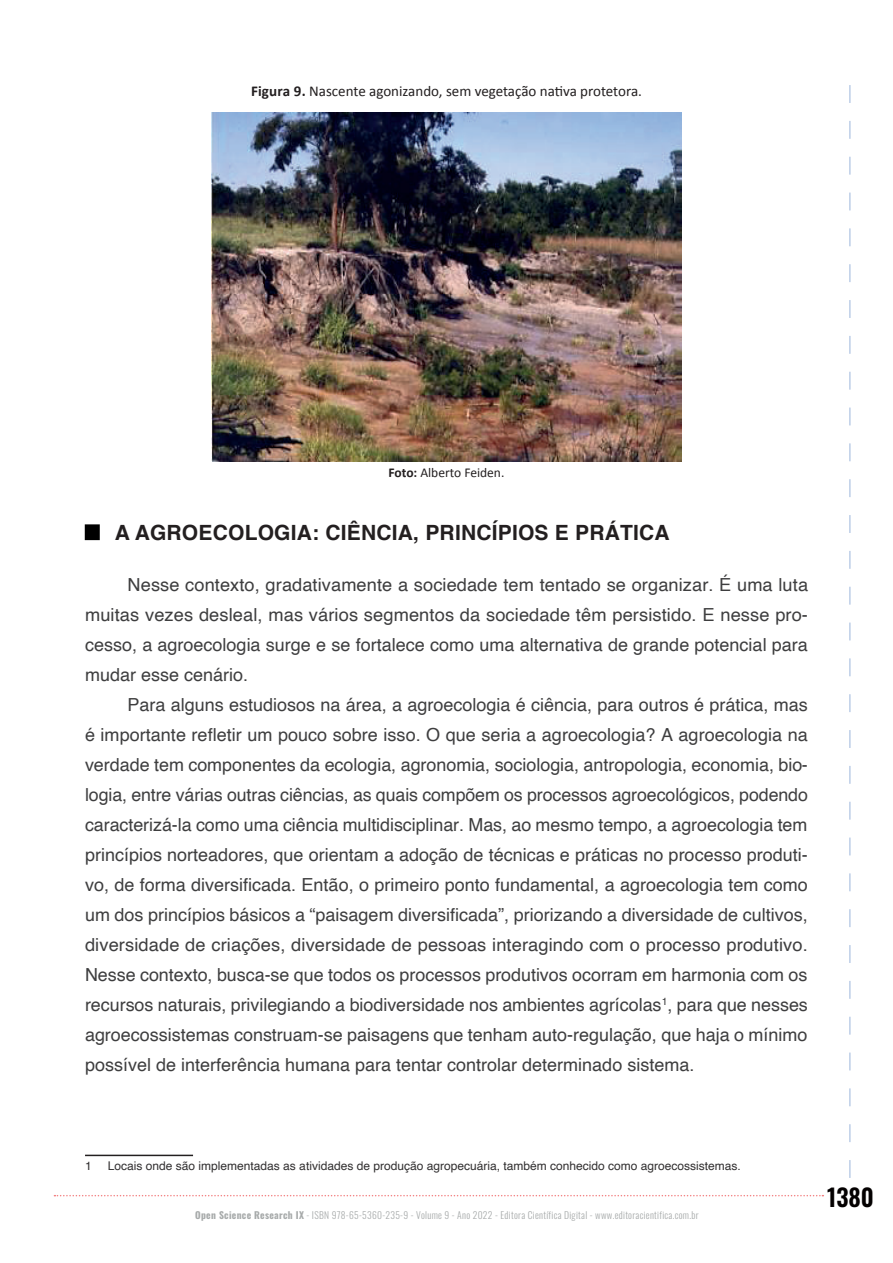
<style>
.page{position:relative;width:893px;height:1263px;background:#fff}
.page>*{position:absolute;margin:0;border:0;box-sizing:border-box;transform-origin:0 0}
.t1{font:600 24px "Oswald";color:#040101}
._01_titulo{font:700 21px "Helvetica";letter-spacing:.01em;color:#231f20}
._04_texto{font:18px/30px "Helvetica";color:#3e3e3f;text-align:justify}
._06_figura-quadro-ta{font:15px "Calibri";color:#231f20}
._06_fonte{font:13.5px "Calibri";color:#231f20}
._04_nota_rodape{font:12px "Helvetica";color:#312f30}
.t2{font:300 9.6px "Oswald";letter-spacing:.03em;color:#a7aaaa}
.s1{font-weight:700}
</style>
<div class="page">
<svg style="left:54px;top:1195px;width:769px;height:1px"></svg>
<svg style="left:849px;top:85px;width:2px;height:1093px"></svg>
<div style="left:85px;top:524px;width:15px;height:16px;background:#000"></div>
<img style="left:211px;top:113px;width:471px;height:349px">
<hr style="left:85px;top:1155px;width:108px;height:1px;background:#231f20">
<p class="_06_figura-quadro-ta" style="left:251px;top:81px;width:392px"><span class="s1">Figura 9.</span> Nascente agonizando, sem vegetação nativa protetora.</p>
<p class="_06_fonte" style="left:388px;top:463px;width:117px"><span class="s1">Foto:</span> Alberto Feiden.</p>
<p class="_01_titulo" style="left:115px;top:520px;width:556px">A AGROECOLOGIA: CIÊNCIA, PRINCÍPIOS E PRÁTICA</p>
<p class="_04_texto" style="left:85px;top:571px;width:725px;text-indent:43px">Nesse contexto, gradativamente a sociedade tem tentado se organizar. É uma luta muitas vezes desleal, mas vários segmentos da sociedade têm persistido. E nesse pro&shy;cesso, a agroecologia surge e se fortalece como uma alternativa de grande potencial para mudar esse cenário.</p>
<p class="_04_texto" style="left:85px;top:691px;width:724px;text-indent:43px">Para alguns estudiosos na área, a agroecologia é ciência, para outros é prática, mas é importante refletir um pouco sobre isso. O que seria a agroecologia? A agroecologia na verdade tem componentes da ecologia, agronomia, sociologia, antropologia, economia, bio&shy;logia, entre várias outras ciências, as quais compõem os processos agroecológicos, podendo caracterizá-la como uma ciência multidisciplinar. Mas, ao mesmo tempo, a agroecologia tem princípios norteadores, que orientam a adoção de técnicas e práticas no processo produti&shy;vo, de forma diversificada. Então, o primeiro ponto fundamental, a agroecologia tem como um dos princípios básicos a “paisagem diversificada”, priorizando a diversidade de cultivos, diversidade de criações, diversidade de pessoas interagindo com o processo produtivo.<br>Nesse contexto, busca-se que todos os processos produtivos ocorram em harmonia com os recursos naturais, privilegiando a biodiversidade nos ambientes agrícolas<sup>1</sup>, para que nesses agroecossistemas construam-se paisagens que tenham auto-regulação, que haja o mínimo possível de interferência humana para tentar controlar determinado sistema.</p>
<p class="_04_nota_rodape" style="left:85px;top:1157px;width:8px">1</p>
<p class="_04_nota_rodape" style="left:108px;top:1157px;width:634px">Locais onde são implementadas as atividades de produção agropecuária, também conhecido como agroecossistemas.</p>
<p class="t2" style="left:195px;top:1206px;width:505px"><span class="s1">Open Science Research IX</span> - ISBN 978-65-5360-235-9 - Volume 9 - Ano 2022 - Editora Científica Digital - www.editoracientifica.com.br</p>
<h1 class="t1" style="left:827px;top:1184px;width:48px">1380</h1>
</div>
